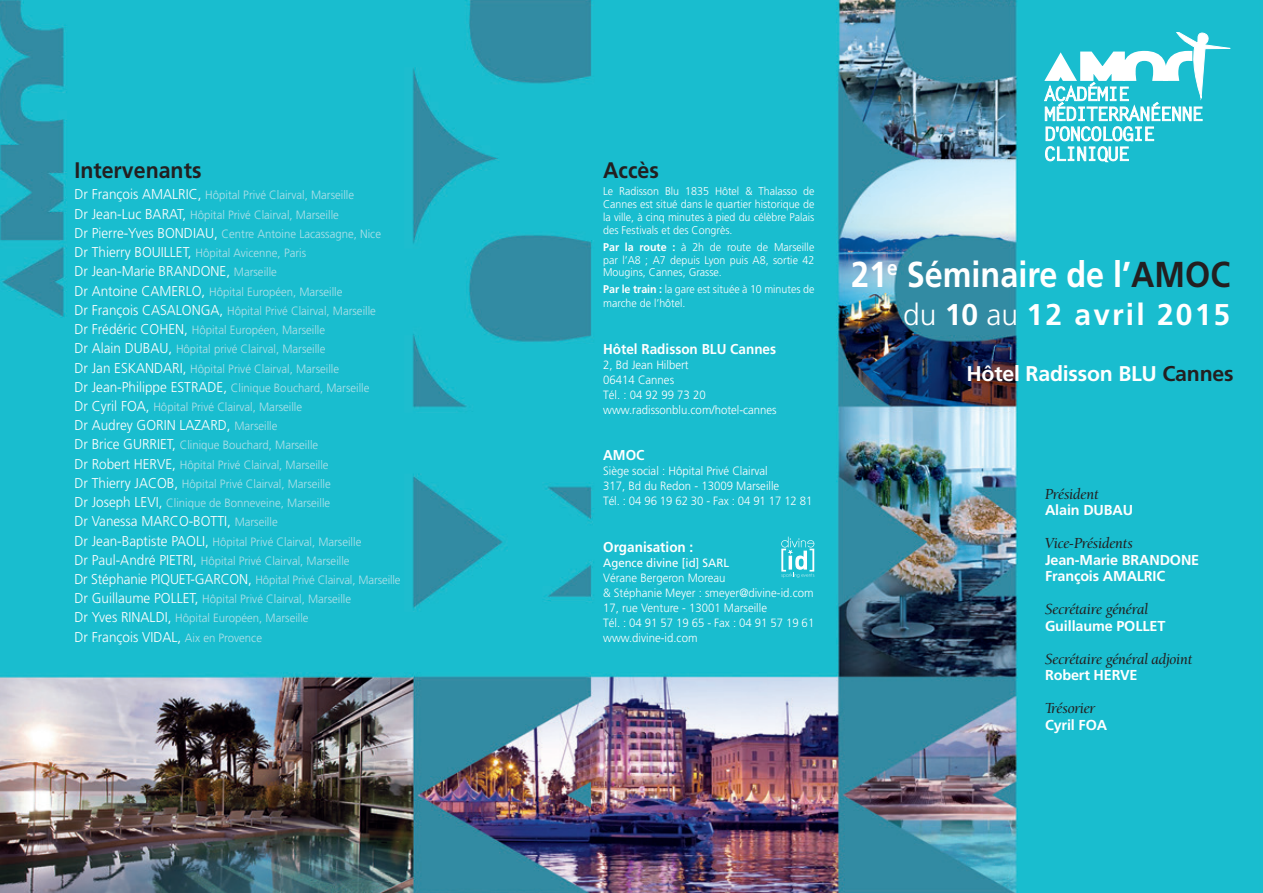
<style>
.page{position:relative;width:1263px;height:893px;background:#fff}
.page>*{position:absolute;margin:0;border:0;box-sizing:border-box;transform-origin:0 0}
.t1{font:700 36px "Frutiger LT";color:#fff;scale:.9 1}
.t2{font:700 30px "Frutiger LT";letter-spacing:.07em;color:#fff}
.t3{font:700 22.5px "Frutiger LT";color:#231f20;scale:.95 1}
.t4{font:700 21.3px "Frutiger LT";letter-spacing:-.01em;color:#fff}
.t5{font:15.9px "Berkeley Oldstyle IT Cby BT Med Ital";letter-spacing:-.01em;color:#231f20}
.t6{font:700 14.4px "Frutiger LT";letter-spacing:-.01em;color:#fff}
.t7{font:300 14.25px "Frutiger LT";color:#fff;scale:.95 1}
.t8{font:700 14.25px "Frutiger LT";color:#fff;scale:.95 1}
.t9{font:300 12px "Frutiger LT";color:#b2e1e9;scale:.95 1}
.t10{font:300 12px/15px "Frutiger LT";color:#fff;scale:.95 1}
.t11{font:12px "Frutiger LT";color:#fff;scale:.95 1}
.t12{font:300 11.25px/12.8px "Frutiger LT";color:#fff;text-align:justify;scale:.95 1}
.s1{font-size:14.25px;color:#fff}
.s2{font-size:12px;color:#b2e1e9}
.s3{font-weight:700}
.s4{color:#231f20}
.s5{font-weight:300}
</style>
<div class="page">
<img style="left:0;top:0;width:1263px;height:893px">
<svg style="left:781px;top:537px;width:33px;height:41px"></svg>
<svg style="left:1043px;top:33px;width:190px;height:129px"></svg>
<p class="t3" style="left:74px;top:157px;width:135px">Intervenants</p>
<p class="t9" style="left:74px;top:188px;width:296px"><span class="s1">Dr François AMALRIC,</span> Hôpital Privé Clairval, Marseille</p>
<p class="t9" style="left:74px;top:208px;width:280px"><span class="s1">Dr Jean-Luc BARAT,</span> Hôpital Privé Clairval, Marseille</p>
<p class="t9" style="left:74px;top:227px;width:324px"><span class="s1">Dr Pierre-Yves BONDIAU,</span> Centre Antoine Lacassagne, Nice</p>
<p class="t9" style="left:74px;top:246px;width:245px"><span class="s1">Dr Thierry BOUILLET,</span> Hôpital Avicenne, Paris</p>
<p class="t7" style="left:74px;top:263px;width:215px">Dr Jean-Marie BRANDONE, <span class="s2">Marseille</span></p>
<p class="t9" style="left:74px;top:285px;width:284px"><span class="s1">Dr Antoine CAMERLO,</span> Hôpital Européen, Marseille</p>
<p class="t9" style="left:74px;top:304px;width:319px"><span class="s1">Dr François CASALONGA,</span> Hôpital Privé Clairval, Marseille</p>
<p class="t9" style="left:74px;top:323px;width:265px"><span class="s1">Dr Frédéric COHEN,</span> Hôpital Européen, Marseille</p>
<p class="t9" style="left:74px;top:342px;width:266px"><span class="s1">Dr Alain DUBAU,</span> Hôpital privé Clairval, Marseille</p>
<p class="t9" style="left:74px;top:362px;width:280px"><span class="s1">Dr Jan ESKANDARI,</span> Hôpital Privé Clairval, Marseille</p>
<p class="t9" style="left:74px;top:381px;width:312px"><span class="s1">Dr Jean-Philippe ESTRADE,</span> Clinique Bouchard, Marseille</p>
<p class="t9" style="left:74px;top:400px;width:241px"><span class="s1">Dr Cyril FOA,</span> Hôpital Privé Clairval, Marseille</p>
<p class="t7" style="left:74px;top:417px;width:215px">Dr Audrey GORIN LAZARD, <span class="s2">Marseille</span></p>
<p class="t9" style="left:74px;top:438px;width:258px"><span class="s1">Dr Brice GURRIET,</span> Clinique Bouchard, Marseille</p>
<p class="t9" style="left:74px;top:458px;width:269px"><span class="s1">Dr Robert HERVE,</span> Hôpital Privé Clairval, Marseille</p>
<p class="t9" style="left:74px;top:477px;width:271px"><span class="s1">Dr Thierry JACOB,</span> Hôpital Privé Clairval, Marseille</p>
<p class="t9" style="left:74px;top:496px;width:271px"><span class="s1">Dr Joseph LEVI,</span> Clinique de Bonneveine, Marseille</p>
<p class="t7" style="left:74px;top:513px;width:215px">Dr Vanessa MARCO-BOTTI, <span class="s2">Marseille</span></p>
<p class="t9" style="left:74px;top:535px;width:304px"><span class="s1">Dr Jean-Baptiste PAOLI,</span> Hôpital Privé Clairval, Marseille</p>
<p class="t9" style="left:74px;top:554px;width:291px"><span class="s1">Dr Paul-André PIETRI,</span> Hôpital Privé Clairval, Marseille</p>
<p class="t9" style="left:74px;top:573px;width:345px"><span class="s1">Dr Stéphanie PIQUET-GARCON,</span> Hôpital Privé Clairval, Marseille</p>
<p class="t9" style="left:74px;top:592px;width:293px"><span class="s1">Dr Guillaume POLLET,</span> Hôpital Privé Clairval, Marseille</p>
<p class="t9" style="left:74px;top:611px;width:248px"><span class="s1">Dr Yves RINALDI,</span> Hôpital Européen, Marseille</p>
<p class="t7" style="left:74px;top:629px;width:199px">Dr François VIDAL, <span class="s2">Aix en Provence</span></p>
<p class="t3" style="left:603px;top:157px;width:60px">Accès</p>
<p class="t12" style="left:603px;top:185px;width:224px">Le Radisson Blu 1835 Hôtel &amp; Thalasso de Cannes est situé dans le quartier historique de la ville, à cinq minutes à pied du célèbre Palais des Festivals et des Congrès.</p>
<p class="t12" style="left:603px;top:241px;width:224px"><span class="s3">Par la route :</span> à 2h de route de Marseille par l’A8 ; A7 depuis Lyon puis A8, sortie 42<br>Mougins, Cannes, Grasse.</p>
<p class="t12" style="left:603px;top:283px;width:224px;line-height:13.5px"><span class="s3">Par le train :</span> la gare est située à 10 minutes de marche de l’hôtel.</p>
<p class="t8" style="left:603px;top:340px;width:184px">Hôtel Radisson BLU Cannes</p>
<p class="t10" style="left:603px;top:357px;width:184px">2, Bd Jean Hilbert<br>06414 Cannes<br>Tél. : 04 92 99 73 20 www.radissonblu.com/hotel-cannes</p>
<p class="t8" style="left:603px;top:447px;width:45px">AMOC</p>
<p class="t10" style="left:603px;top:464px;width:175px">Siège social : Hôpital Privé Clairval</p>
<p class="t10" style="left:603px;top:479px;width:187px">317, Bd du Redon - 13009 Marseille</p>
<p class="t10" style="left:603px;top:494px;width:222px">Tél. : 04 96 19 62 30 - Fax : 04 91 17 12 81</p>
<p class="t8" style="left:603px;top:539px;width:97px">Organisation :</p>
<p class="t11" style="left:603px;top:556px;width:134px">Agence divine [id] SARL</p>
<p class="t10" style="left:603px;top:571px;width:223px">Vérane Bergeron Moreau<br>&amp; Stéphanie Meyer : smeyer@divine-id.com</p>
<p class="t10" style="left:603px;top:601px;width:174px">17, rue Venture - 13001 Marseille</p>
<p class="t10" style="left:603px;top:616px;width:224px">Tél. : 04 91 57 19 65 - Fax : 04 91 57 19 61</p>
<p class="t10" style="left:603px;top:631px;width:101px">www.divine-id.com</p>
<p class="t1" style="left:851px;top:254px;width:423px">21<sup>e</sup> Séminaire de l’<span class="s4">AMOC</span></p>
<p class="t2" style="left:903px;top:297px;width:328px"><span class="s5">du</span> 10 <span class="s5">au</span> 12 avril 2015</p>
<p class="t4" style="left:966px;top:361px;width:269px">Hôtel Radisson BLU <span class="s4">Cannes</span></p>
<p class="t5" style="left:1045px;top:484px;width:55px">Président</p>
<p class="t6" style="left:1045px;top:502px;width:90px">Alain DUBAU</p>
<p class="t5" style="left:1045px;top:534px;width:90px">Vice-Présidents</p>
<p class="t6" style="left:1045px;top:551px;width:156px">Jean-Marie BRANDONE</p>
<p class="t6" style="left:1045px;top:568px;width:122px">François AMALRIC</p>
<p class="t5" style="left:1045px;top:600px;width:105px">Secrétaire général</p>
<p class="t6" style="left:1045px;top:617px;width:122px">Guillaume POLLET</p>
<p class="t5" style="left:1045px;top:649px;width:149px">Secrétaire général adjoint</p>
<p class="t6" style="left:1045px;top:667px;width:94px">Robert HERVE</p>
<p class="t5" style="left:1045px;top:699px;width:52px">Trésorier</p>
<p class="t6" style="left:1045px;top:716px;width:64px">Cyril FOA</p>
</div>
